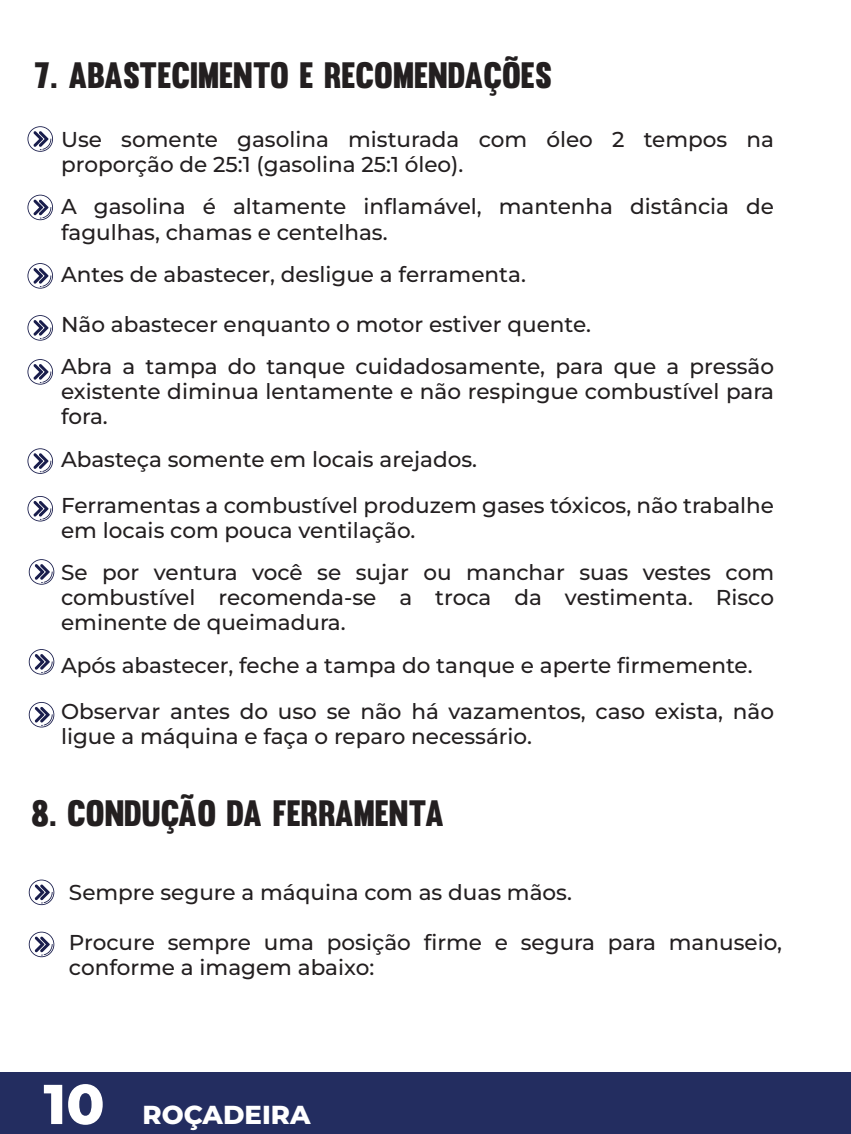
<style>
.page{position:relative;width:851px;height:1134px;background:#fff}
.page>*{position:absolute;margin:0;border:0;box-sizing:border-box;transform-origin:0 0}
.t1{font:800 56px "Montserrat";color:#fff}
.t2{font:36px "Muro";color:#231f20}
.t3{font:800 26px "Montserrat";color:#fff}
.t4{font:500 21.6px/25.2px "Montserrat";color:#231f20}
</style>
<div class="page">
<div style="left:0;top:1072px;width:851px;height:62px;background:#232d60"></div>
<svg style="left:27px;top:126px;width:26px;height:26px"></svg>
<svg style="left:27px;top:195px;width:26px;height:25px"></svg>
<svg style="left:27px;top:263px;width:26px;height:26px"></svg>
<svg style="left:27px;top:315px;width:26px;height:26px"></svg>
<svg style="left:27px;top:359px;width:26px;height:26px"></svg>
<svg style="left:27px;top:448px;width:26px;height:26px"></svg>
<svg style="left:27px;top:496px;width:26px;height:26px"></svg>
<svg style="left:29px;top:559px;width:25px;height:26px"></svg>
<svg style="left:29px;top:649px;width:25px;height:26px"></svg>
<svg style="left:29px;top:702px;width:25px;height:26px"></svg>
<svg style="left:29px;top:880px;width:25px;height:25px"></svg>
<svg style="left:29px;top:932px;width:25px;height:25px"></svg>
<h2 class="t2" style="left:34px;top:53px;width:519px">7. ABASTECIMENTO E RECOMENDAÇÕES</h2>
<p class="t4" style="left:61px;top:126px;width:714px">Use somente gasolina misturada com óleo 2 tempos na proporção de 25:1 (gasolina 25:1 óleo).</p>
<p class="t4" style="left:61px;top:194px;width:714px">A gasolina é altamente inflamável, mantenha distância de fagulhas, chamas e centelhas.</p>
<p class="t4" style="left:61px;top:261px;width:466px">Antes de abastecer, desligue a ferramenta.</p>
<p class="t4" style="left:61px;top:303px;width:714px;line-height:42.2px">Não abastecer enquanto o motor estiver quente.<br>Abra a tampa do tanque cuidadosamente, para que a pressão</p>
<p class="t4" style="left:61px;top:379px;width:714px">existente diminua lentamente e não respingue combustível para fora.</p>
<p class="t4" style="left:61px;top:435px;width:714px;line-height:46.2px">Abasteça somente em locais arejados.<br>Ferramentas a combustível produzem gases tóxicos, não trabalhe</p>
<p class="t4" style="left:61px;top:509px;width:714px;line-height:42.2px">em locais com pouca ventilação.<br>Se por ventura você se sujar ou manchar suas vestes com</p>
<p class="t4" style="left:61px;top:585px;width:714px">combustível recomenda-se a troca da vestimenta. Risco eminente de queimadura.</p>
<p class="t4" style="left:61px;top:641px;width:714px;line-height:46.2px">Após abastecer, feche a tampa do tanque e aperte firmemente.<br>Observar antes do uso se não há vazamentos, caso exista, não</p>
<p class="t4" style="left:61px;top:723px;width:472px">ligue a máquina e faça o reparo necessário.</p>
<h2 class="t2" style="left:31px;top:792px;width:414px">8. CONDUÇÃO DA FERRAMENTA</h2>
<p class="t4" style="left:69px;top:879px;width:504px">Sempre segure a máquina com as duas mãos.</p>
<p class="t4" style="left:69px;top:929px;width:714px">Procure sempre uma posição firme e segura para manuseio, conforme a imagem abaixo:</p>
<h1 class="t1" style="left:44px;top:1063px;width:63px">10</h1>
<p class="t3" style="left:142px;top:1096px;width:170px">ROÇADEIRA</p>
</div>
